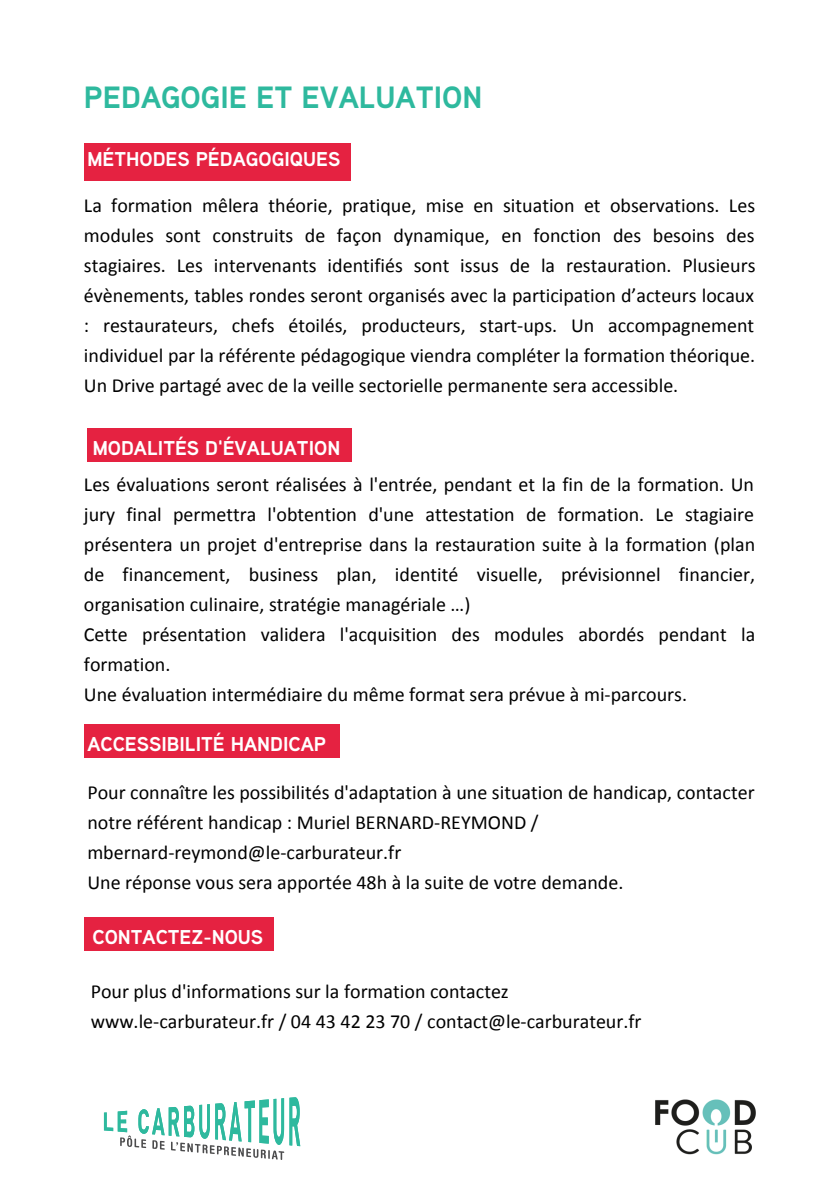
<style>
.page{position:relative;width:839px;height:1191px;background:#fff}
.page>*{position:absolute;margin:0;border:0;box-sizing:border-box;transform-origin:0 0}
.t1{font:700 30.8px "Aaux Next";color:#2eb99e}
.t2{font:20px/30px "Calibri";color:#000;text-align:justify}
.t3{font:700 20px "Aaux Next";color:#fff}
</style>
<div class="page">
<div style="left:85px;top:724px;width:255px;height:34px;background:#e52241"></div>
<svg style="left:104px;top:1097px;width:196px;height:63px"></svg>
<img style="left:655px;top:1099px;width:101px;height:56px">
<div style="left:87px;top:428px;width:265px;height:34px;background:#e52241"></div>
<div style="left:84px;top:143px;width:266px;height:37px;background:#e52241"></div>
<div style="left:84px;top:917px;width:189px;height:34px;background:#e52241"></div>
<p class="t1" style="left:84px;top:86px;width:400px">PEDAGOGIE ET EVALUATION</p>
<p class="t3" style="left:87px;top:152px;width:254px">MÉTHODES PÉDAGOGIQUES</p>
<p class="t2" style="left:84px;top:192px;width:673px">La formation mêlera théorie, pratique, mise en situation et observations. Les modules sont construits de façon dynamique, en fonction des besoins des stagiaires. Les intervenants identifiés sont issus de la restauration. Plusieurs évènements, tables rondes seront organisés avec la participation d’acteurs locaux : restaurateurs, chefs étoilés, producteurs, start-ups. Un accompagnement individuel par la référente pédagogique viendra compléter la formation théorique.<br>Un Drive partagé avec de la veille sectorielle permanente sera accessible.</p>
<p class="t3" style="left:93px;top:441px;width:249px">MODALITÉS D'ÉVALUATION</p>
<p class="t2" style="left:84px;top:471px;width:672px">Les évaluations seront réalisées à l'entrée, pendant et la fin de la formation. Un jury final permettra l'obtention d'une attestation de formation. Le stagiaire présentera un projet d'entreprise dans la restauration suite à la formation (plan de financement, business plan, identité visuelle, prévisionnel financier, organisation culinaire, stratégie managériale …)</p>
<p class="t2" style="left:84px;top:621px;width:672px">Cette présentation validera l'acquisition des modules abordés pendant la formation.</p>
<p class="t2" style="left:84px;top:681px;width:604px">Une évaluation intermédiaire du même format sera prévue à mi-parcours.</p>
<p class="t3" style="left:87px;top:737px;width:240px">ACCESSIBILITÉ HANDICAP</p>
<p class="t2" style="left:87px;top:779px;width:668px">Pour connaître les possibilités d'adaptation à une situation de handicap, contacter</p>
<p class="t2" style="left:87px;top:809px;width:452px">notre référent handicap : Muriel BERNARD-REYMOND /</p>
<p class="t2" style="left:87px;top:839px;width:315px">mbernard-reymond@le-carburateur.fr</p>
<p class="t2" style="left:87px;top:869px;width:537px">Une réponse vous sera apportée 48h à la suite de votre demande.</p>
<p class="t3" style="left:92px;top:930px;width:172px">CONTACTEZ-NOUS</p>
<p class="t2" style="left:91px;top:978px;width:419px">Pour plus d'informations sur la formation contactez</p>
<p class="t2" style="left:91px;top:1008px;width:552px">www.le-carburateur.fr / 04 43 42 23 70 / contact@le-carburateur.fr</p>
</div>
